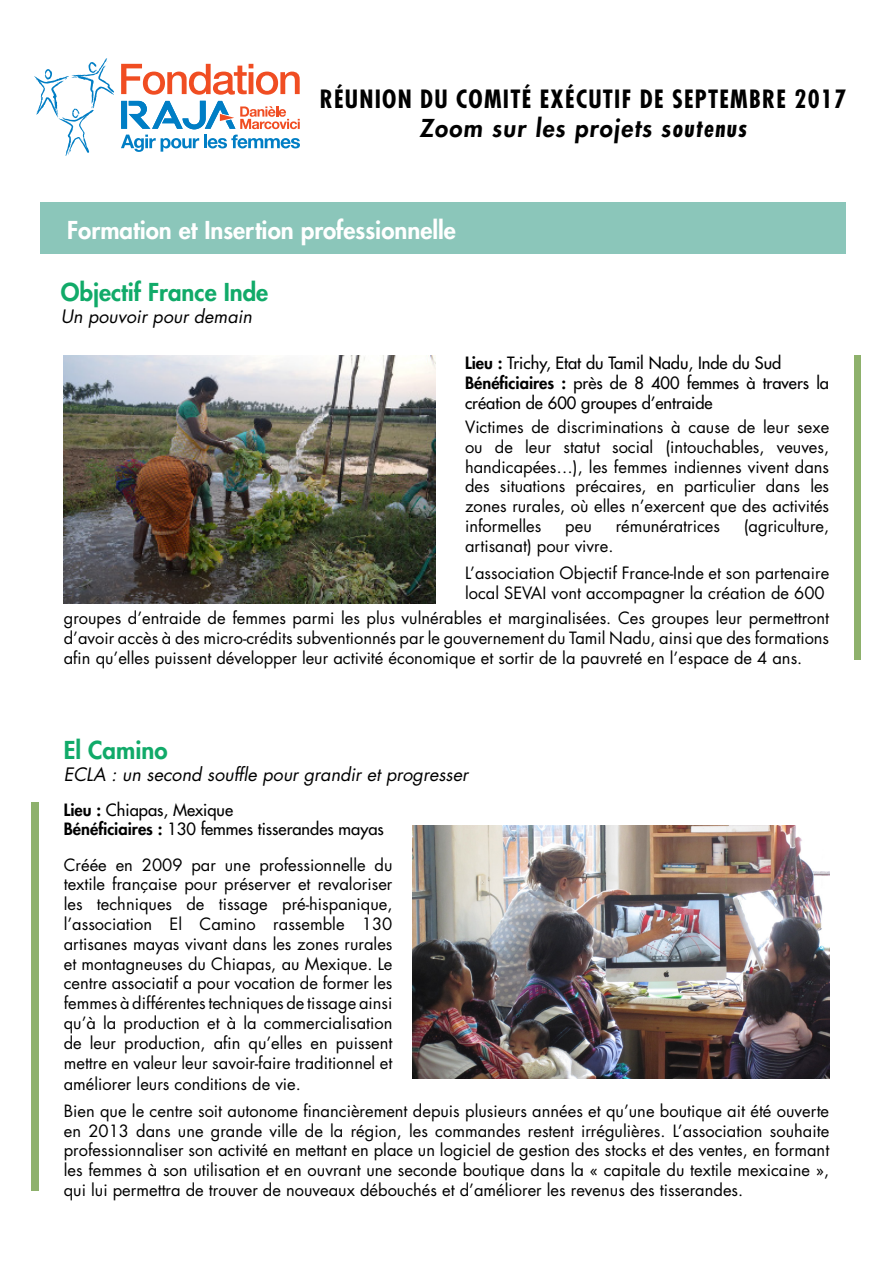
<style>
.page{position:relative;width:893px;height:1263px;background:#fff}
.page>*{position:absolute;margin:0;border:0;box-sizing:border-box;transform-origin:0 0}
.t1{font:700 condensed 24.45px "Futura Std";letter-spacing:.05em;color:#000}
.t2{font:800 24px "Futura Std";color:#fff}
.t3{font:800 24px "Futura Std";color:#11aa69}
.t4{font:800 24px "Futura Std";color:#000}
.t5{font:italic 18px "Futura Std";color:#000}
.t6{font:16.5px/19.8px "Futura Std";color:#000;text-align:justify}
.t7{font:500 16.5px/19.8px "Futura Std";color:#000}
.s1{font-weight:700;font-stretch:condensed}
.s2{font-weight:800}
</style>
<div class="page">
<div style="left:41px;top:202px;width:805px;height:52px;background:#8bc6ba"></div>
<div style="left:121px;top:101px;width:6px;height:28px;background:#007ec5"></div>
<svg style="left:129px;top:101px;width:171px;height:28px"></svg>
<svg style="left:121px;top:64px;width:179px;height:31px"></svg>
<svg style="left:121px;top:135px;width:179px;height:17px"></svg>
<svg style="left:34px;top:58px;width:80px;height:98px"></svg>
<div style="left:31px;top:802px;width:7px;height:389px;background:#8eb16c"></div>
<div style="left:855px;top:355px;width:6px;height:305px;background:#8eb16c"></div>
<img style="left:412px;top:825px;width:417px;height:253px">
<img style="left:64px;top:355px;width:371px;height:248px">
<p class="t1" style="left:320px;top:84px;width:528px">RÉUNION DU COMITÉ EXÉCUTIF DE SEPTEMBRE 2017</p>
<p class="t4" style="left:420px;top:113px;width:332px">Zoom sur les projets s<span class="s1">outenus</span></p>
<p class="t2" style="left:67px;top:215px;width:390px">Formation et Insertion professionnelle</p>
<p class="t3" style="left:61px;top:277px;width:209px">Objectif France Inde</p>
<p class="t5" style="left:61px;top:305px;width:193px">Un pouvoir pour demain</p>
<p class="t7" style="left:465px;top:353px;width:318px"><span class="s2">Lieu :</span> Trichy, Etat du Tamil Nadu, Inde du Sud</p>
<p class="t7" style="left:465px;top:373px;width:366px"><span class="s2">Bénéficiaires :</span> près de 8 400 femmes à travers la création de 600 groupes d’entraide</p>
<p class="t6" style="left:465px;top:417px;width:366px">Victimes de discriminations à cause de leur sexe ou de leur statut social (intouchables, veuves, handicapées…), les femmes indiennes vivent dans des situations précaires, en particulier dans les zones rurales, où elles n’exercent que des activités informelles</p>
<p class="t6" style="left:565px;top:516px;width:28px">peu</p>
<p class="t6" style="left:616px;top:516px;width:106px">rémunératrices</p>
<p class="t6" style="left:744px;top:516px;width:87px">(agriculture,</p>
<p class="t6" style="left:465px;top:536px;width:150px">artisanat) pour vivre.</p>
<p class="t6" style="left:465px;top:563px;width:366px">L’association Objectif France-Inde et son partenaire local SEVAI vont accompagner la création de 600</p>
<p class="t6" style="left:64px;top:608px;width:767px">groupes d’entraide de femmes parmi les plus vulnérables et marginalisées. Ces groupes leur permettront d’avoir accès à des micro-crédits subventionnés par le gouvernement du Tamil Nadu, ainsi que des formations afin qu’elles puissent développer leur activité économique et sortir de la pauvreté en l’espace de 4 ans.</p>
<p class="t3" style="left:64px;top:735px;width:105px">El Camino</p>
<p class="t5" style="left:64px;top:762px;width:406px">ECLA : un second souffle pour grandir et progresser</p>
<p class="t7" style="left:64px;top:800px;width:171px"><span class="s2">Lieu :</span> Chiapas, Mexique</p>
<p class="t7" style="left:64px;top:819px;width:322px"><span class="s2">Bénéficiaires :</span> 130 femmes tisserandes mayas</p>
<p class="t6" style="left:64px;top:855px;width:330px">Créée en 2009 par une professionnelle du textile française pour préserver et revaloriser les techniques de tissage pré-hispanique, l’association El Camino rassemble 130 artisanes mayas vivant dans les zones rurales et montagneuses du Chiapas, au Mexique. Le centre associatif a pour vocation de former les femmes à différentes techniques de tissage ainsi qu’à la production et à la commercialisation de leur production, afin qu’elles en puissent mettre en valeur leur savoir-faire traditionnel et</p>
<p class="t6" style="left:64px;top:1074px;width:239px">améliorer leurs conditions de vie.</p>
<p class="t6" style="left:64px;top:1101px;width:767px">Bien que le centre soit autonome financièrement depuis plusieurs années et qu’une boutique ait été ouverte en 2013 dans une grande ville de la région, les commandes restent irrégulières. L’association souhaite professionnaliser son activité en mettant en place un logiciel de gestion des stocks et des ventes, en formant les femmes à son utilisation et en ouvrant une seconde boutique dans la « capitale du textile mexicaine », qui lui permettra de trouver de nouveaux débouchés et d’améliorer les revenus des tisserandes.</p>
</div>
